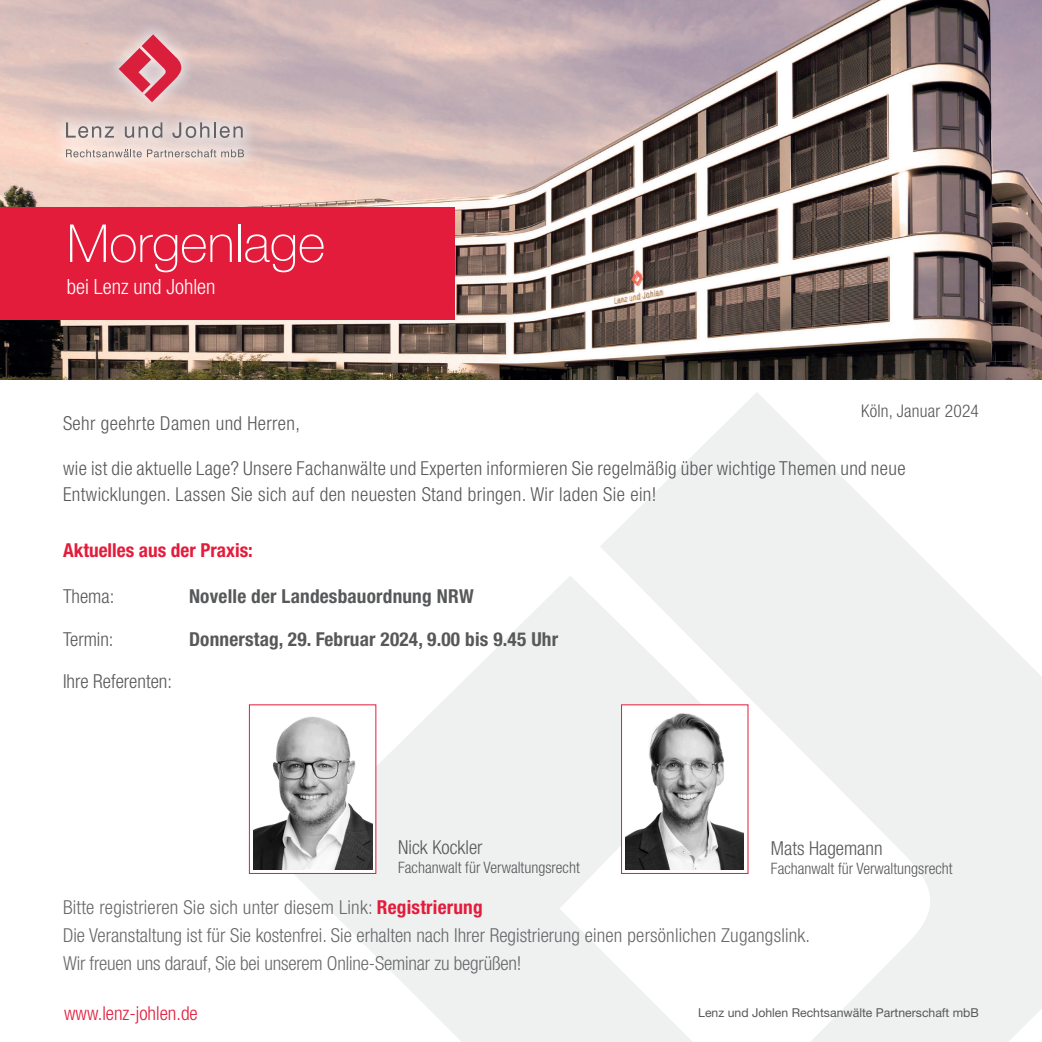
<style>
.page{position:relative;width:1042px;height:1042px;background:#fff}
.page>*{position:absolute;margin:0;border:0;box-sizing:border-box;transform-origin:0 0}
.head{font:100 52.5px "Helvetica Neue LT Std";color:#fff}
.head-2{font:300 condensed 21px "Helvetica Neue LT Std";color:#fff}
.fliess{font:300 condensed 19.25px/28px "Helvetica Neue LT Std";color:#69696c}
.fliess-2{font:300 condensed 19.25px/26.2px "Helvetica Neue LT Std";letter-spacing:.02em;color:#57585a}
.head-3{font:700 condensed 19.25px "Helvetica Neue LT Std";letter-spacing:.01em;color:#57585a}
.head-4{font:300 condensed 19.25px "Helvetica Neue LT Std";color:#57585a}
.head-5{font:700 condensed 19.25px "Helvetica Neue LT Std";color:#e41c3b}
.t1{font:300 condensed 19.25px "Helvetica Neue LT Std";color:#e41c3b}
.fliess-3{font:300 condensed 17.5px "Helvetica Neue LT Std";letter-spacing:.01em;color:#57585a}
.head-6{font:300 condensed 15.75px "Helvetica Neue LT Std";color:#57585a}
.t2{font:12.25px "Helvetica Neue LT Std";color:#57585a}
.s1{font-weight:700;color:#e41c3b}
</style>
<div class="page">
<svg style="left:294px;top:576px;width:306px;height:466px;fill:#eff0f0"></svg>
<svg style="left:600px;top:393px;width:442px;height:649px;fill:#eff0f0"></svg>
<img style="left:0;top:0;width:1042px;height:379px">
<div style="left:50px;top:20px;width:209px;height:153px;background:#fff;opacity:.65"></div>
<svg style="left:119px;top:34px;width:62px;height:68px;background:#dd848f"></svg>
<svg style="left:66px;top:122px;width:48px;height:16px"></svg>
<svg style="left:125px;top:122px;width:37px;height:16px"></svg>
<svg style="left:172px;top:122px;width:71px;height:16px"></svg>
<svg style="left:66px;top:149px;width:178px;height:8px"></svg>
<div style="left:0;top:207px;width:454px;height:113px;background:#e41c3b"></div>
<div style="left:249px;top:704px;width:127px;height:170px;background:#fff;border:1px solid #e41c3b"></div>
<img style="left:253px;top:716px;width:119px;height:154px">
<div style="left:621px;top:704px;width:127px;height:170px;background:#fff;border:1px solid #e41c3b"></div>
<img style="left:625px;top:713px;width:119px;height:156px">
<p class="head" style="left:67px;top:213px;width:260px">Morgenlage</p>
<p class="head-2" style="left:67px;top:274px;width:150px">bei Lenz und Johlen</p>
<p class="fliess-3" style="left:861px;top:401px;width:119px">Köln, Januar 2024</p>
<p class="fliess-2" style="left:63px;top:409px;width:239px">Sehr geehrte Damen und Herren,</p>
<p class="fliess-2" style="left:63px;top:455px;width:844px">wie ist die aktuelle Lage? Unsere Fachanwälte und Experten informieren Sie regelmäßig über wichtige Themen und neue<br>Entwicklungen. Lassen Sie sich auf den neuesten Stand bringen. Wir laden Sie ein!</p>
<p class="head-5" style="left:63px;top:538px;width:191px">Aktuelles aus der Praxis:</p>
<p class="head-4" style="left:63px;top:585px;width:53px">Thema:</p>
<p class="head-3" style="left:189px;top:584px;width:286px">Novelle der Landesbauordnung NRW</p>
<p class="head-4" style="left:63px;top:628px;width:52px">Termin:</p>
<p class="head-3" style="left:189px;top:628px;width:370px">Donnerstag, 29. Februar 2024, 9.00 bis 9.45 Uhr</p>
<p class="head-4" style="left:63px;top:670px;width:111px">Ihre Referenten:</p>
<p class="head-4" style="left:398px;top:836px;width:86px">Nick Kockler</p>
<p class="head-6" style="left:398px;top:858px;width:183px">Fachanwalt für Verwaltungsrecht</p>
<p class="head-4" style="left:771px;top:837px;width:113px">Mats Hagemann</p>
<p class="head-6" style="left:771px;top:859px;width:183px">Fachanwalt für Verwaltungsrecht</p>
<p class="fliess" style="left:63px;top:893px;width:749px">Bitte registrieren Sie sich unter diesem Link: <span class="s1">Registrierung<br></span>Die Veranstaltung ist für Sie kostenfrei. Sie erhalten nach Ihrer Registrierung einen persönlichen Zugangslink.<br>Wir freuen uns darauf, Sie bei unserem Online-Seminar zu begrüßen!</p>
<p class="t1" style="left:64px;top:1002px;width:135px">www.lenz-johlen.de</p>
<p class="t2" style="left:698px;top:1006px;width:282px">Lenz und Johlen Rechtsanwälte Partnerschaft mbB</p>
</div>
